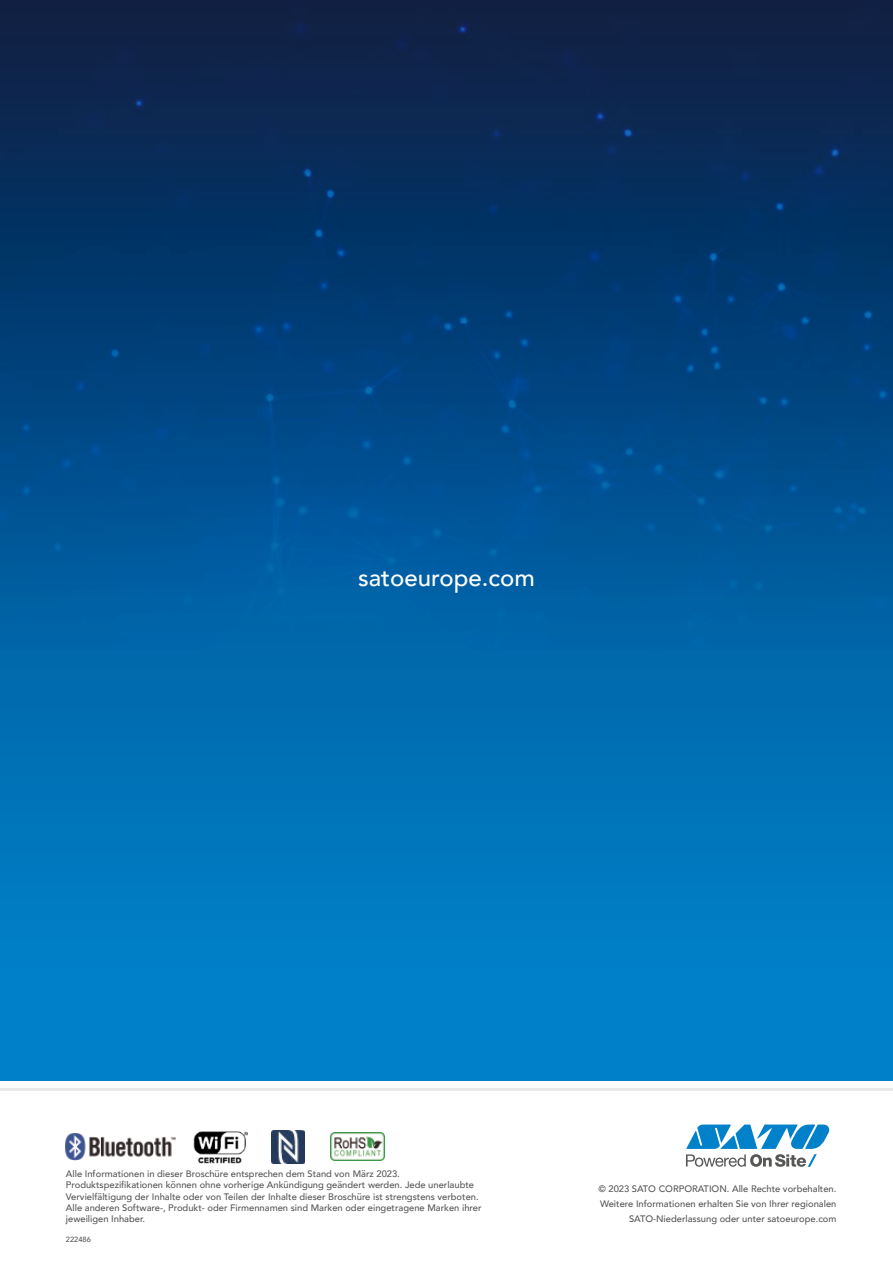
<style>
.page{position:relative;width:893px;height:1263px;background:#fff}
.page>*{position:absolute;margin:0;border:0;box-sizing:border-box;transform-origin:0 0}
.t1{font:500 24px "Avenir";color:#fff}
.t2{font:500 9.3px/11.2px "Avenir";color:#575756}
.t3{font:500 7.5px "Avenir";color:#575756}
</style>
<div class="page">
<hr style="left:0;top:1088px;width:893px;height:2px;background:#e9e9e9">
<svg style="left:686px;top:1124px;width:143px;height:43px"></svg>
<svg style="left:0;top:655px;width:893px;height:425px;background:#0077bd"></svg>
<img style="left:0;top:0;width:893px;height:655px">
<img style="left:65px;top:1133px;width:111px;height:28px">
<img style="left:272px;top:1130px;width:33px;height:33px">
<img style="left:194px;top:1131px;width:54px;height:32px">
<img style="left:331px;top:1132px;width:53px;height:29px">
<h1 class="t1" style="left:358px;top:557px;width:178px">satoeurope.com</h1>
<p class="t2" style="left:66px;top:1168px;width:417px">Alle Informationen in dieser Broschüre entsprechen dem Stand von März 2023.<br>Produktspezifikationen können ohne vorherige Ankündigung geändert werden. Jede unerlaubte Vervielfältigung der Inhalte oder von Teilen der Inhalte dieser Broschüre ist strengstens verboten.<br>Alle anderen Software-, Produkt- oder Firmennamen sind Marken oder eingetragene Marken ihrer jeweiligen Inhaber.</p>
<p class="t3" style="left:66px;top:1233px;width:27px">222486</p>
<p class="t2" style="left:598px;top:1181px;width:240px;line-height:15px;text-align:right">© 2023 SATO CORPORATION. Alle Rechte vorbehalten.<br>Weitere Informationen erhalten Sie von Ihrer regionalen<br>SATO-Niederlassung oder unter satoeurope.com</p>
</div>
